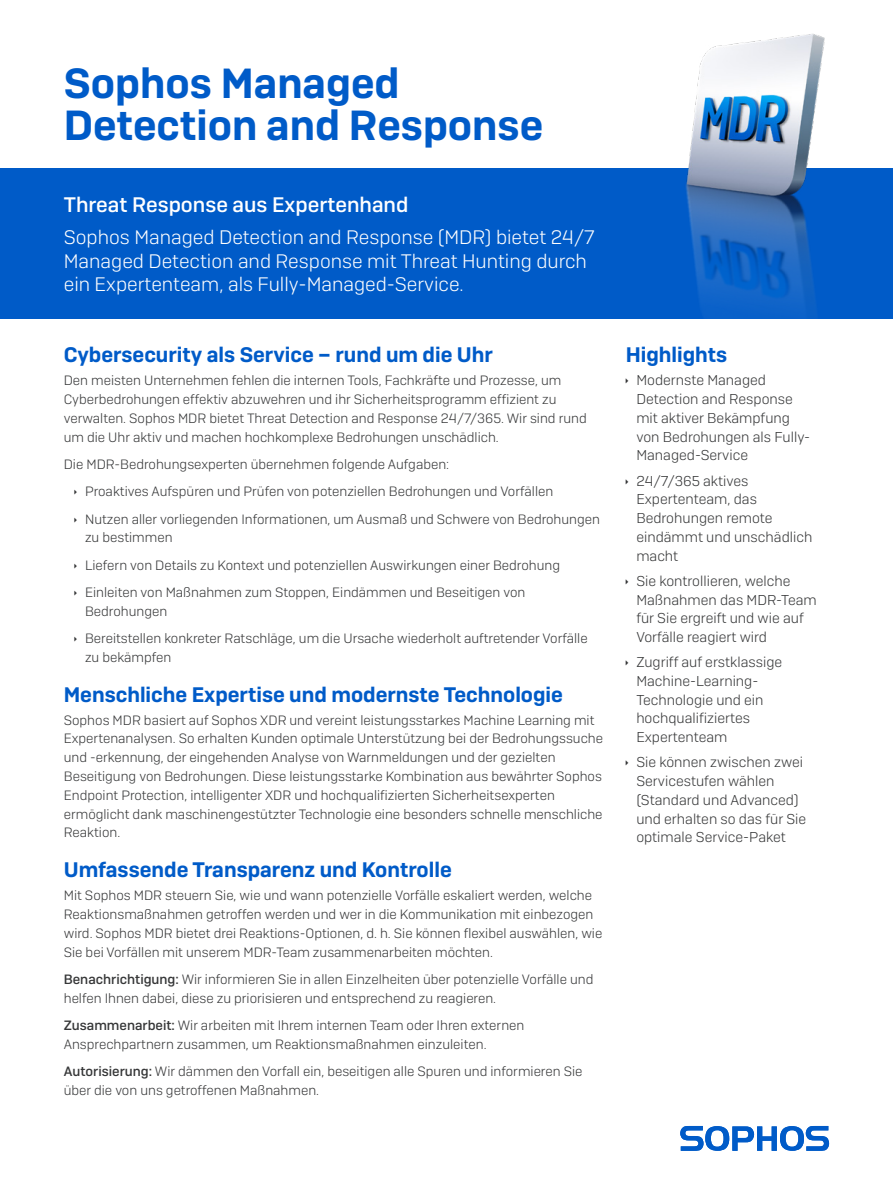
<style>
.page{position:relative;width:893px;height:1191px;background:#fff}
.page>*{position:absolute;margin:0;border:0;box-sizing:border-box;transform-origin:0 0}
.t1{font:600 42px/42px "Sophos Sans";color:#005bc8}
.Subheading_1{font:600 21px "Sophos Sans";color:#005bc8}
.Intro_subheading{font:500 21px "Sophos Sans";color:#fff}
.Intro_copy{font:300 19.5px/23.4px "Sophos Sans";color:#fff}
.t2{font:300 14.25px/18.8px "Sophos Sans";color:#363738}
.Body_Copy{font:300 13.5px/18.8px "Sophos Sans";color:#363738}
.s1{font-weight:500}
</style>
<div class="page">
<div style="left:0;top:168px;width:893px;height:150px;background:#005bc8"></div>
<img style="left:685px;top:33px;width:140px;height:285px">
<svg style="left:680px;top:1126px;width:149px;height:24px"></svg>
<p class="t1" style="left:64px;top:62px;width:481px">Sophos Managed<br>Detection and Response</p>
<p class="Intro_subheading" style="left:64px;top:192px;width:346px">Threat Response aus Expertenhand</p>
<p class="Intro_copy" style="left:64px;top:225px;width:532px">Sophos Managed Detection and Response (MDR) bietet 24/7<br>Managed Detection and Response mit Threat Hunting durch ein Expertenteam, als Fully-Managed-Service.</p>
<p class="Subheading_1" style="left:64px;top:342px;width:431px">Cybersecurity als Service – rund um die Uhr</p>
<p class="Body_Copy" style="left:64px;top:371px;width:524px">Den meisten Unternehmen fehlen die internen Tools, Fachkräfte und Prozesse, um Cyberbedrohungen effektiv abzuwehren und ihr Sicherheitsprogramm effizient zu verwalten. Sophos MDR bietet Threat Detection and Response 24/7/365. Wir sind rund um die Uhr aktiv und machen hochkomplexe Bedrohungen unschädlich.</p>
<p class="Body_Copy" style="left:64px;top:454px;width:387px">Die MDR-Bedrohungsexperten übernehmen folgende Aufgaben:</p>
<p class="Body_Copy" style="left:85px;top:482px;width:470px">Proaktives Aufspüren und Prüfen von potenziellen Bedrohungen und Vorfällen</p>
<p class="Body_Copy" style="left:85px;top:509px;width:516px">Nutzen aller vorliegenden Informationen, um Ausmaß und Schwere von Bedrohungen zu bestimmen</p>
<p class="Body_Copy" style="left:85px;top:555px;width:477px">Liefern von Details zu Kontext und potenziellen Auswirkungen einer Bedrohung</p>
<p class="Body_Copy" style="left:85px;top:582px;width:442px">Einleiten von Maßnahmen zum Stoppen, Eindämmen und Beseitigen von<br>Bedrohungen</p>
<p class="Body_Copy" style="left:85px;top:628px;width:504px">Bereitstellen konkreter Ratschläge, um die Ursache wiederholt auftretender Vorfälle zu bekämpfen</p>
<p class="Subheading_1" style="left:64px;top:681px;width:501px">Menschliche Expertise und modernste Technologie</p>
<p class="Body_Copy" style="left:64px;top:710px;width:541px">Sophos MDR basiert auf Sophos XDR und vereint leistungsstarkes Machine Learning mit Expertenanalysen. So erhalten Kunden optimale Unterstützung bei der Bedrohungssuche und -erkennung, der eingehenden Analyse von Warnmeldungen und der gezielten Beseitigung von Bedrohungen. Diese leistungsstarke Kombination aus bewährter Sophos Endpoint Protection, intelligenter XDR und hochqualifizierten Sicherheitsexperten ermöglicht dank maschinengestützter Technologie eine besonders schnelle menschliche Reaktion.</p>
<p class="Subheading_1" style="left:64px;top:857px;width:389px">Umfassende Transparenz und Kontrolle</p>
<p class="Body_Copy" style="left:64px;top:886px;width:540px">Mit Sophos MDR steuern Sie, wie und wann potenzielle Vorfälle eskaliert werden, welche Reaktionsmaßnahmen getroffen werden und wer in die Kommunikation mit einbezogen wird. Sophos MDR bietet drei Reaktions-Optionen, d. h. Sie können flexibel auswählen, wie Sie bei Vorfällen mit unserem MDR-Team zusammenarbeiten möchten.</p>
<p class="Body_Copy" style="left:64px;top:969px;width:531px"><span class="s1">Benachrichtigung:</span> Wir informieren Sie in allen Einzelheiten über potenzielle Vorfälle und helfen Ihnen dabei, diese zu priorisieren und entsprechend zu reagieren.</p>
<p class="Body_Copy" style="left:64px;top:1015px;width:462px"><span class="s1">Zusammenarbeit:</span> Wir arbeiten mit Ihrem internen Team oder Ihren externen<br>Ansprechpartnern zusammen, um Reaktionsmaßnahmen einzuleiten.</p>
<p class="Body_Copy" style="left:64px;top:1061px;width:520px"><span class="s1">Autorisierung:</span> Wir dämmen den Vorfall ein, beseitigen alle Spuren und informieren Sie über die von uns getroffenen Maßnahmen.</p>
<p class="Subheading_1" style="left:626px;top:342px;width:103px">Highlights</p>
<p class="t2" style="left:636px;top:371px;width:175px">Modernste Managed<br>Detection and Response mit aktiver Bekämpfung von Bedrohungen als Fully-<br>Managed-Service</p>
<p class="t2" style="left:636px;top:471px;width:178px">24/7/365 aktives<br>Expertenteam, das<br>Bedrohungen remote eindämmt und unschädlich macht</p>
<p class="t2" style="left:636px;top:571px;width:182px">Sie kontrollieren, welche<br>Maßnahmen das MDR-Team für Sie ergreift und wie auf<br>Vorfälle reagiert wird</p>
<p class="t2" style="left:636px;top:652px;width:147px">Zugriff auf erstklassige<br>Machine-Learning-<br>Technologie und ein hochqualifiziertes<br>Expertenteam</p>
<p class="t2" style="left:636px;top:752px;width:171px">Sie können zwischen zwei<br>Servicestufen wählen (Standard und Advanced) und erhalten so das für Sie optimale Service-Paket</p>
</div>
